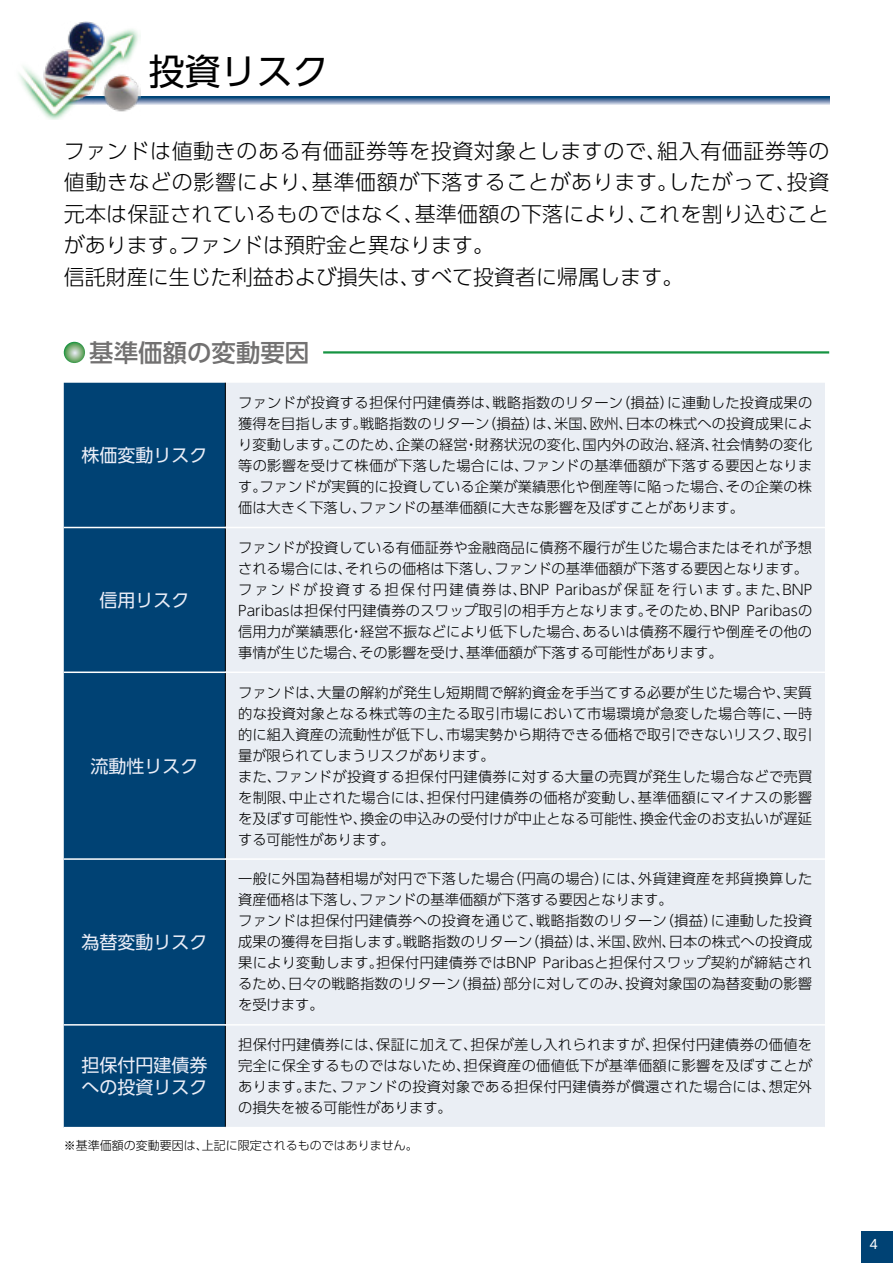
<style>
.page{position:relative;width:893px;height:1263px;background:#fff}
.page>*{position:absolute;margin:0;border:0;box-sizing:border-box;transform-origin:0 0}
.t1{font:36px "UD Shin Go Pro";color:#000}
.t2{font:500 24.45px "UD Shin Go Pro";color:#727171}
.t3{font:300 21px/31.5px "UD Shin Go Pro";letter-spacing:.015em;color:#000}
.t4{font:18px/22.5px "UD Shin Go Pro";color:#eaedf7}
.t5{font:300 14.25px/21px "UD Shin Go Pro";letter-spacing:.005em;color:#000}
.t6{font:12.75px "UD Shin Go Pro";color:#fff}
.t7{font:300 12px "UD Shin Go Pro";color:#000}
</style>
<div class="page">
<svg style="left:64px;top:342px;width:21px;height:21px"></svg>
<hr style="left:323px;top:351px;width:506px;height:3px;background:#169442">
<div style="left:64px;top:383px;width:161px;height:744px;background:#004274"></div>
<div style="left:226px;top:383px;width:599px;height:744px;background:#eaeef4"></div>
<hr style="left:225px;top:383px;width:1px;height:144px;background:#000">
<hr style="left:225px;top:528px;width:1px;height:143px;background:#000">
<hr style="left:225px;top:673px;width:1px;height:185px;background:#000">
<hr style="left:225px;top:860px;width:1px;height:164px;background:#000">
<hr style="left:225px;top:1025px;width:1px;height:102px;background:#000">
<hr style="left:64px;top:527px;width:161px;height:1px;background:#fff">
<hr style="left:225px;top:527px;width:600px;height:1px;background:#fff">
<hr style="left:64px;top:671px;width:161px;height:2px;background:#fff">
<hr style="left:225px;top:671px;width:600px;height:2px;background:#fff">
<hr style="left:64px;top:858px;width:161px;height:2px;background:#fff">
<hr style="left:225px;top:858px;width:600px;height:2px;background:#fff">
<hr style="left:64px;top:1024px;width:161px;height:1px;background:#fff">
<hr style="left:225px;top:1024px;width:600px;height:1px;background:#fff">
<div style="left:861px;top:1231px;width:32px;height:32px;background:#004274"></div>
<svg style="left:140px;top:97px;width:689px;height:8px;background:#7390b1"></svg>
<img style="left:19px;top:21px;width:121px;height:98px">
<h1 class="t1" style="left:149px;top:42px;width:181px">投資リスク</h1>
<h3 class="t3" style="left:64px;top:134px;width:767px">ファンドは値動きのある有価証券等を投資対象としますので、組入有価証券等の値動きなどの影響により、基準価額が下落することがあります。したがって、投資元本は保証されているものではなく、基準価額の下落により、これを割り込むことがあります。ファンドは預貯金と異なります。<br>信託財産に生じた利益および損失は、すべて投資者に帰属します。</h3>
<h2 class="t2" style="left:89px;top:333px;width:222px">基準価額の変動要因</h2>
<p class="t4" style="left:82px;top:443px;width:127px">株価変動リスク</p>
<p class="t4" style="left:100px;top:588px;width:91px">信用リスク</p>
<p class="t4" style="left:91px;top:754px;width:109px">流動性リスク</p>
<p class="t4" style="left:82px;top:930px;width:127px">為替変動リスク</p>
<p class="t4" style="left:82px;top:1053px;width:127px">担保付円建債券への投資リスク</p>
<p class="t5" style="left:238px;top:392px;width:576px;text-align:justify">ファンドが投資する担保付円建債券は、戦略指数のリターン（損益）に連動した投資成果の獲得を目指します。戦略指数のリターン（損益）は、米国、欧州、日本の株式への投資成果により変動します。このため、企業の経営・財務状況の変化、国内外の政治、経済、社会情勢の変化等の影響を受けて株価が下落した場合には、ファンドの基準価額が下落する要因となります。ファンドが実質的に投資している企業が業績悪化や倒産等に陥った場合、その企業の株価は大きく下落し、ファンドの基準価額に大きな影響を及ぼすことがあります。</p>
<p class="t5" style="left:238px;top:536px;width:576px">ファンドが投資している有価証券や金融商品に債務不履行が生じた場合またはそれが予想される場合には、それらの価格は下落し、ファンドの基準価額が下落する要因となります。ファンドが投資する担保付円建債券は、BNP Paribasが保証を行います。また、BNP Paribasは担保付円建債券のスワップ取引の相手方となります。そのため、BNP Paribasの信用力が業績悪化・経営不振などにより低下した場合、あるいは債務不履行や倒産その他の事情が生じた場合、その影響を受け、基準価額が下落する可能性があります。</p>
<p class="t5" style="left:238px;top:681px;width:576px">ファンドは、大量の解約が発生し短期間で解約資金を手当てする必要が生じた場合や、実質的な投資対象となる株式等の主たる取引市場において市場環境が急変した場合等に、一時的に組入資産の流動性が低下し、市場実勢から期待できる価格で取引できないリスク、取引量が限られてしまうリスクがあります。<br>また、ファンドが投資する担保付円建債券に対する大量の売買が発生した場合などで売買を制限、中止された場合には、担保付円建債券の価格が変動し、基準価額にマイナスの影響を及ぼす可能性や、換金の申込みの受付けが中止となる可能性、換金代金のお支払いが遅延する可能性があります。</p>
<p class="t5" style="left:238px;top:868px;width:576px">一般に外国為替相場が対円で下落した場合（円高の場合）には、外貨建資産を邦貨換算した資産価格は下落し、ファンドの基準価額が下落する要因となります。<br>ファンドは担保付円建債券への投資を通じて、戦略指数のリターン（損益）に連動した投資成果の獲得を目指します。戦略指数のリターン（損益）は、米国、欧州、日本の株式への投資成果により変動します。担保付円建債券ではBNP Paribasと担保付スワップ契約が締結されるため、日々の戦略指数のリターン（損益）部分に対してのみ、投資対象国の為替変動の影響を受けます。</p>
<p class="t5" style="left:238px;top:1034px;width:576px;text-align:justify">担保付円建債券には、保証に加えて、担保が差し入れられますが、担保付円建債券の価値を完全に保全するものではないため、担保資産の価値低下が基準価額に影響を及ぼすことがあります。また、ファンドの投資対象である担保付円建債券が償還された場合には、想定外の損失を被る可能性があります。</p>
<p class="t7" style="left:64px;top:1136px;width:355px">※基準価額の変動要因は、上記に限定されるものではありません。</p>
<p class="t6" style="left:870px;top:1233px;width:10px">4</p>
</div>
